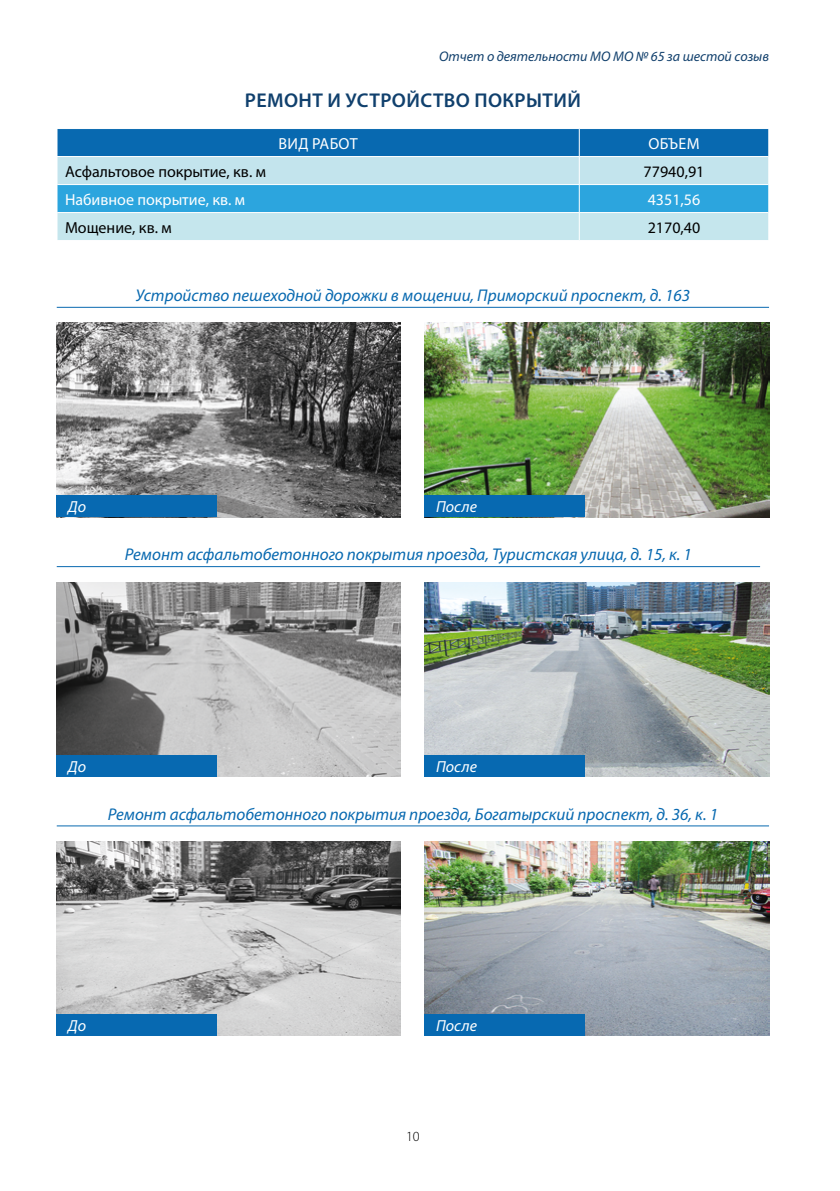
<style>
.page{position:relative;width:840px;height:1191px;background:#fff}
.page>*{position:absolute;margin:0;border:0;box-sizing:border-box;transform-origin:0 0}
.t1{font:600 20px "Myriad Pro";letter-spacing:.02em;color:#10406d}
.t2{font:italic 17px "Myriad Pro";color:#0869b0}
.t3{font:16px "Myriad Pro";color:#000}
.t4{font:16px "Myriad Pro";color:#fff}
.t5{font:italic 16px "Myriad Pro";color:#fff}
.t6{font:italic 14px "Myriad Pro";color:#103f6c}
.t7{font:300 14px "Myriad Pro";color:#000}
</style>
<div class="page">
<svg style="left:57px;top:128px;width:712px;height:112px;background:#74b8db"></svg>
<hr style="left:57px;top:307px;width:711px;height:1px;background:#0869b0">
<hr style="left:57px;top:566px;width:702px;height:1px;background:#0869b0">
<hr style="left:57px;top:825px;width:711px;height:1px;background:#0869b0">
<img style="left:424px;top:323px;width:344px;height:194px">
<img style="left:424px;top:582px;width:344px;height:194px">
<img style="left:424px;top:841px;width:344px;height:194px">
<img style="left:57px;top:323px;width:343px;height:194px">
<img style="left:57px;top:582px;width:343px;height:194px">
<img style="left:57px;top:841px;width:343px;height:194px">
<div style="left:424px;top:495px;width:160px;height:22px;background:#0769b1"></div>
<div style="left:424px;top:755px;width:160px;height:21px;background:#0769b1"></div>
<div style="left:424px;top:1014px;width:160px;height:21px;background:#0769b1"></div>
<div style="left:57px;top:495px;width:160px;height:22px;background:#0769b1"></div>
<div style="left:57px;top:755px;width:160px;height:21px;background:#0769b1"></div>
<div style="left:57px;top:1014px;width:160px;height:21px;background:#0769b1"></div>
<p class="t6" style="left:439px;top:48px;width:331px">Отчет о деятельности МО МО № 65 за шестой созыв</p>
<p class="t1" style="left:245px;top:89px;width:337px">РЕМОНТ И УСТРОЙСТВО ПОКРЫТИЙ</p>
<p class="t4" style="left:278px;top:133px;width:81px">ВИД РАБОТ</p>
<p class="t4" style="left:648px;top:133px;width:53px">ОБЪЕМ</p>
<p class="t3" style="left:65px;top:161px;width:202px">Асфальтовое покрытие, кв. м</p>
<p class="t3" style="left:643px;top:161px;width:62px">77940,91</p>
<p class="t4" style="left:65px;top:189px;width:181px">Набивное покрытие, кв. м</p>
<p class="t4" style="left:647px;top:189px;width:54px">4351,56</p>
<p class="t3" style="left:65px;top:217px;width:108px">Мощение, кв. м</p>
<p class="t3" style="left:647px;top:217px;width:54px">2170,40</p>
<p class="t2" style="left:135px;top:286px;width:556px">Устройство пешеходной дорожки в мощении, Приморский проспект, д. 163</p>
<p class="t5" style="left:68px;top:498px;width:19px">До</p>
<p class="t5" style="left:436px;top:498px;width:42px">После</p>
<p class="t2" style="left:125px;top:545px;width:568px">Ремонт асфальтобетонного покрытия проезда, Туристская улица, д. 15, к. 1</p>
<p class="t5" style="left:68px;top:757px;width:19px">До</p>
<p class="t5" style="left:436px;top:757px;width:42px">После</p>
<p class="t2" style="left:108px;top:805px;width:611px">Ремонт асфальтобетонного покрытия проезда, Богатырский проспект, д. 36, к. 1</p>
<p class="t5" style="left:68px;top:1017px;width:19px">До</p>
<p class="t5" style="left:436px;top:1017px;width:42px">После</p>
<p class="t7" style="left:406px;top:1128px;width:15px">10</p>
</div>
